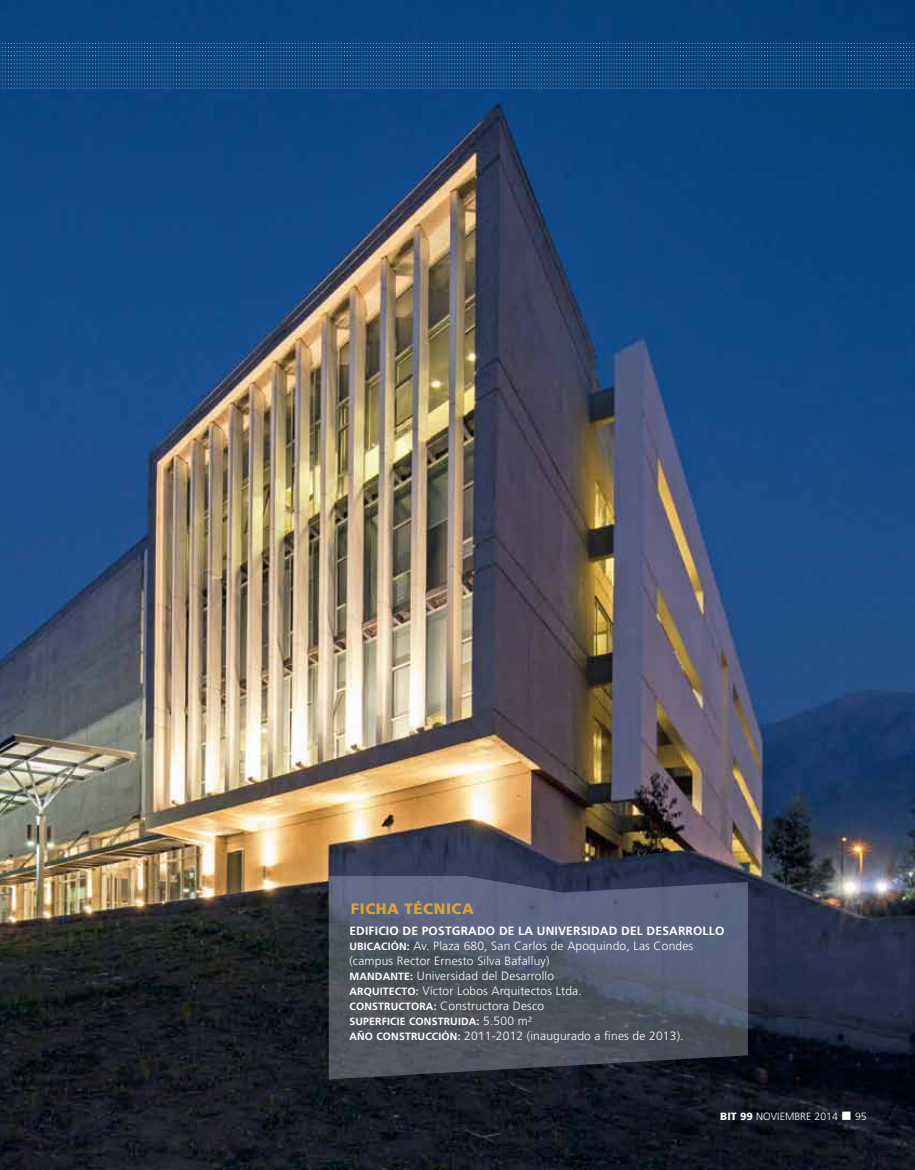
<style>
.page{position:relative;width:915px;height:1170px;background:#fff}
.page>*{position:absolute;margin:0;border:0;box-sizing:border-box;transform-origin:0 0}
.t1{font:900 15px "Frutiger";letter-spacing:.035em;color:#dba438}
.t2{font:300 12px/15px "Frutiger";letter-spacing:.015em;color:#fff}
.t3{font:700 10.5px "Frutiger";letter-spacing:.015em;color:#fff}
.t4{font:300 10.5px "Frutiger";letter-spacing:.005em;color:#fff}
.s1{font-weight:700}
.s2{font-weight:700;font-size:10.5px}
.s3{font-weight:300;font-size:12px}
.s4{font-weight:900}
</style>
<div class="page">
<img style="left:0;top:0;width:914px;height:1169px">
<svg style="left:328px;top:876px;width:419px;height:203px;background:#4d5465"></svg>
<svg style="left:0;top:43px;width:914px;height:46px;background:#144a80"></svg>
<p class="t1" style="left:351px;top:899px;width:124px">FICHA TÉCNICA</p>
<p class="t2" style="left:349px;top:922px;width:376px"><span class="s1">EDIFICIO DE POSTGRADO DE LA UNIVERSIDAD DEL DESARROLLO </span><span class="s2">UBICACIÓN:</span> Av. Plaza 680, San Carlos de Apoquindo, Las Condes (campus Rector Ernesto Silva Bafalluy)<br><span class="s2">MANDANTE:</span> Universidad del Desarrollo<br><span class="s2">ARQUITECTO:</span> Víctor Lobos Arquitectos Ltda.<br><span class="s2">CONSTRUCTORA:</span> Constructora Desco</p>
<p class="t3" style="left:349px;top:1014px;width:184px">SU PERFICIE CONSTRUIDA: <span class="s3">5.500 m²</span></p>
<p class="t2" style="left:349px;top:1027px;width:335px"><span class="s2">AÑO CONSTRUCCIÓN:</span> 2011-2012 (inaugurado a fines de 2013).</p>
<p class="t4" style="left:720px;top:1110px;width:148px"><span class="s4">BIT 99</span> noviembre 2014 ■ 95</p>
</div>
